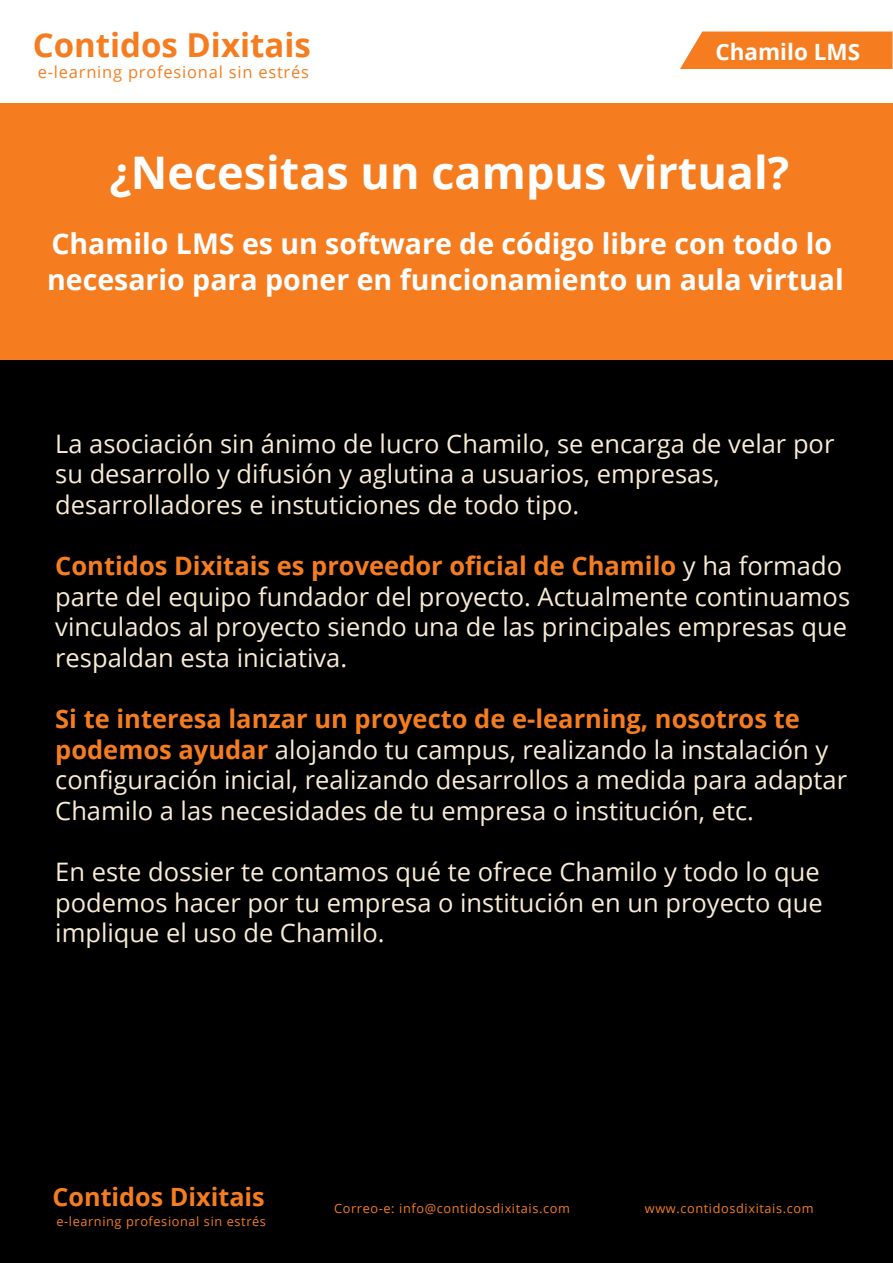
<style>
.page{position:relative;width:893px;height:1263px;background:#fff}
.page>*{position:absolute;margin:0;border:0;box-sizing:border-box;transform-origin:0 0}
.t1{font:700 45px "Open Sans";color:#fff}
.t2{font:700 33px "Open Sans";color:#f57d20}
.t3{font:700 28.5px/36px "Open Sans";color:#fff}
.t4{font:25.5px/30.6px "Open Sans";color:#f9ecd6}
.t5{font:700 25.2px "Open Sans";color:#f57d20}
.t6{font:700 22.5px "Open Sans";color:#fff}
.t7{font:16.5px "Open Sans";letter-spacing:.045em;color:#f57d20}
.t8{font:12.75px "Open Sans";letter-spacing:.045em;color:#f57d20}
.s1{font-weight:700;color:#f57d20}
</style>
<div class="page">
<div style="left:0;top:104px;width:892px;height:540px;background:#f57d20"></div>
<div style="left:680px;top:32px;width:212px;height:37px;background:#f57d20"></div>
<div style="left:0;top:360px;width:892px;height:903px;background:#000"></div>
<p class="t2" style="left:33px;top:21px;width:280px">Contidos Dixitais</p>
<p class="t7" style="left:38px;top:60px;width:273px">e-learning profesional sin estrés</p>
<p class="t6" style="left:715px;top:36px;width:146px">Chamilo LMS</p>
<h1 class="t1" style="left:109px;top:141px;width:681px">¿Necesitas un campus virtual?</h1>
<p class="t3" style="left:47px;top:225px;width:798px">Chamilo LMS es un software de código libre con todo lo necesario para poner en funcionamiento un aula virtual</p>
<p class="t4" style="left:55px;top:427px;width:781px">La asociación sin ánimo de lucro Chamilo, se encarga de velar por su desarrollo y difusión y aglutina a usuarios, empresas, desarrolladores e instuticiones de todo tipo.</p>
<p class="t4" style="left:55px;top:550px;width:796px"><span class="s1">Contidos Dixitais es proveedor oficial de Chamilo</span> y ha formado parte del equipo fundador del proyecto. Actualmente continuamos vinculados al proyecto siendo una de las principales empresas que respaldan esta iniciativa.</p>
<p class="t4" style="left:55px;top:703px;width:793px"><span class="s1">Si te interesa lanzar un proyecto de e-learning, nosotros te podemos ayudar</span> alojando tu campus, realizando la instalación y configuración inicial, realizando desarrollos a medida para adaptar Chamilo a las necesidades de tu empresa o institución, etc.</p>
<p class="t4" style="left:55px;top:856px;width:769px;text-align:justify">En este dossier te contamos qué te ofrece Chamilo y todo lo que podemos hacer por tu empresa o institución en un proyecto que implique el uso de Chamilo.</p>
<p class="t5" style="left:52px;top:1179px;width:214px">Contidos Dixitais</p>
<p class="t8" style="left:56px;top:1213px;width:211px">e-learning profesional sin estrés</p>
<p class="t8" style="left:334px;top:1199px;width:237px">Correo-e: info@contidosdixitais.com</p>
<p class="t8" style="left:645px;top:1199px;width:170px">www.contidosdixitais.com</p>
</div>
